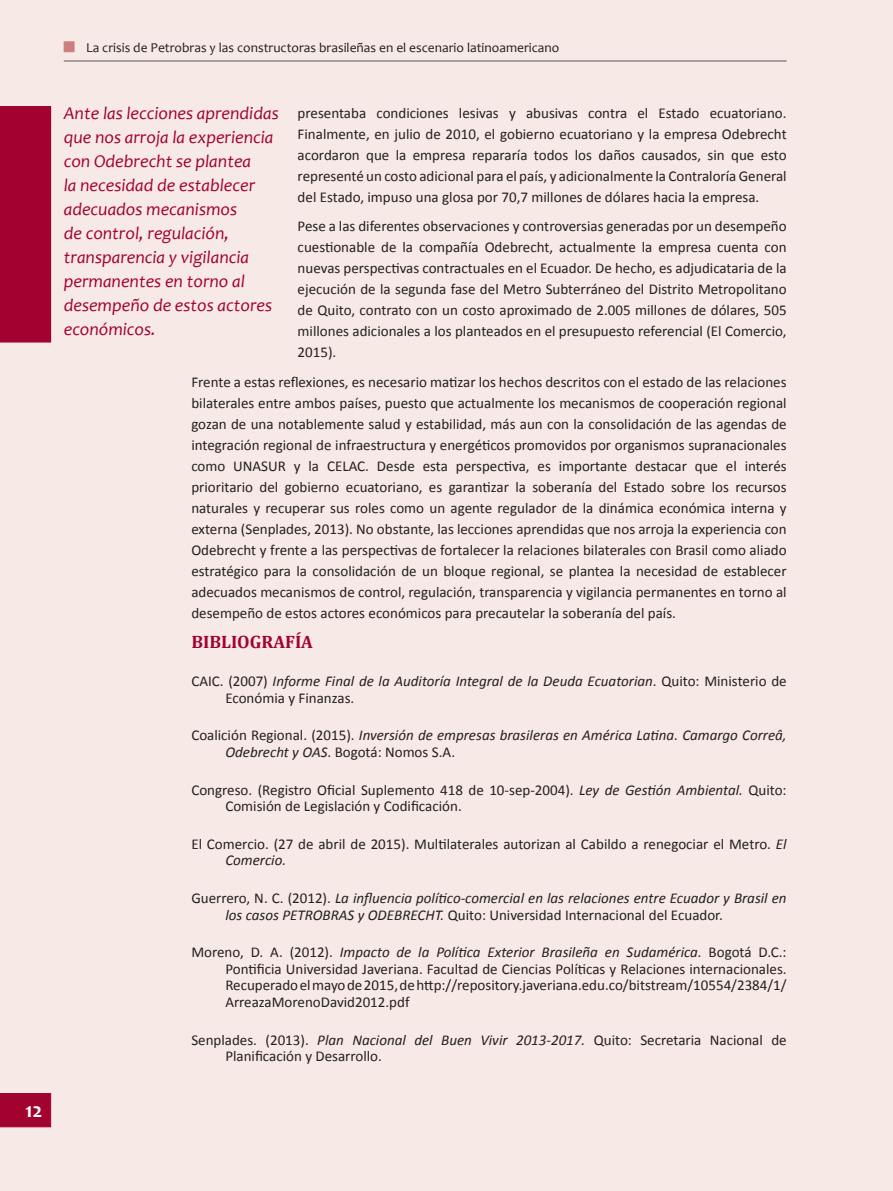
<style>
.page{position:relative;width:893px;height:1191px;background:#f7e9e6}
.page>*{position:absolute;margin:0;border:0;box-sizing:border-box;transform-origin:0 0}
.t1{font:700 21px "Candara";color:#fff}
.Epígrafes{font:italic 18px/24px "Candara";color:#a2022e}
.Subtítulo_1{font:700 18px "Cambria";color:#a2022e}
.Texto{font:15px/21px "Calibri";color:#231f20;text-align:justify}
.Bibliografía{font:15px/16.5px "Calibri";color:#231f20}
.Bibliografía-2{font:italic 15px/16.5px "Calibri";color:#231f20}
.t2{font:13.5px "Candara";color:#231f20}
.s1{font-style:normal}
.s2{font-style:italic}
</style>
<div class="page">
<div style="left:0;top:1093px;width:51px;height:34px;background:#a2022e"></div>
<hr style="left:64px;top:61px;width:723px;height:1px;background:#57585a">
<div style="left:64px;top:41px;width:10px;height:11px;background:#cd7e7c;border:1px solid #cd7e7c"></div>
<div style="left:0;top:106px;width:51px;height:236px;background:#a2022e"></div>
<h1 class="t1" style="left:25px;top:1096px;width:19px">12</h1>
<p class="t2" style="left:86px;top:39px;width:475px">La crisis de Petrobras y las constructoras brasileñas en el escenario latinoamericano</p>
<p class="Epígrafes" style="left:64px;top:101px;width:216px">Ante las lecciones aprendidas que nos arroja la experiencia con Odebrecht se plantea<br>la necesidad de establecer adecuados mecanismos<br>de control, regulación, transparencia y vigilancia permanentes en torno al desempeño de estos actores económicos.</p>
<p class="Texto" style="left:298px;top:102px;width:490px">presentaba condiciones lesivas y abusivas contra el Estado ecuatoriano.<br>Finalmente, en julio de 2010, el gobierno ecuatoriano y la empresa Odebrecht acordaron que la empresa repararía todos los daños causados, sin que esto representé un costo adicional para el país, y adicionalmente la Contraloría General del Estado, impuso una glosa por 70,7 millones de dólares hacia la empresa.</p>
<p class="Texto" style="left:298px;top:216px;width:490px">Pese a las diferentes observaciones y controversias generadas por un desempeño cuestionable de la compañía Odebrecht, actualmente la empresa cuenta con nuevas perspectivas contractuales en el Ecuador. De hecho, es adjudicataria de la ejecución de la segunda fase del Metro Subterráneo del Distrito Metropolitano de Quito, contrato con un costo aproximado de 2.005 millones de dólares, 505 millones adicionales a los planteados en el presupuesto referencial (El Comercio, 2015).</p>
<p class="Texto" style="left:191px;top:371px;width:597px">Frente a estas reflexiones, es necesario matizar los hechos descritos con el estado de las relaciones bilaterales entre ambos países, puesto que actualmente los mecanismos de cooperación regional gozan de una notablemente salud y estabilidad, más aun con la consolidación de las agendas de integración regional de infraestructura y energéticos promovidos por organismos supranacionales como UNASUR y la CELAC. Desde esta perspectiva, es importante destacar que el interés prioritario del gobierno ecuatoriano, es garantizar la soberanía del Estado sobre los recursos naturales y recuperar sus roles como un agente regulador de la dinámica económica interna y externa (Senplades, 2013). No obstante, las lecciones aprendidas que nos arroja la experiencia con Odebrecht y frente a las perspectivas de fortalecer la relaciones bilaterales con Brasil como aliado estratégico para la consolidación de un bloque regional, se plantea la necesidad de establecer adecuados mecanismos de control, regulación, transparencia y vigilancia permanentes en torno al desempeño de estos actores económicos para precautelar la soberanía del país.</p>
<p class="Subtítulo_1" style="left:191px;top:629px;width:123px">BIBLIOGRAFÍA</p>
<p class="Bibliografía-2" style="left:225px;top:672px;width:563px;text-indent:-34px"><span class="s1">CAIC. (2007)</span> Informe Final de la Auditoría Integral de la Deuda Ecuatorian<span class="s1">. Quito: Ministerio de<br>Económia y Finanzas.</span></p>
<p class="Bibliografía-2" style="left:225px;top:726px;width:563px;text-indent:-34px"><span class="s1">Coalición Regional. (2015).</span> Inversión de empresas brasileras en América Latina. Camargo Correâ,<br>Odebrecht y OAS<span class="s1">. Bogotá: Nomos S.A.</span></p>
<p class="Bibliografía" style="left:225px;top:781px;width:563px;text-indent:-34px">Congreso. (Registro Oficial Suplemento 418 de 10-sep-2004). <span class="s2">Ley de Gestión Ambiental.</span> Quito:<br>Comisión de Legislación y Codificación.</p>
<p class="Bibliografía" style="left:225px;top:835px;width:563px;text-indent:-34px">El Comercio. (27 de abril de 2015). Multilaterales autorizan al Cabildo a renegociar el Metro. <span class="s2">El<br>Comercio.</span></p>
<p class="Bibliografía-2" style="left:225px;top:889px;width:563px;text-indent:-34px"><span class="s1">Guerrero, N. C. (2012).</span> La influencia político-comercial en las relaciones entre Ecuador y Brasil en los casos PETROBRAS y ODEBRECHT. <span class="s1">Quito: Universidad Internacional del Ecuador.</span></p>
<p class="Bibliografía" style="left:225px;top:944px;width:563px;text-align:justify;text-indent:-34px">Moreno, D. A. (2012). <span class="s2">Impacto de la Política Exterior Brasileña en Sudamérica.</span> Bogotá D.C.:<br>Pontificia Universidad Javeriana. Facultad de Ciencias Políticas y Relaciones internacionales.<br>Recuperadoelmayode2015,dehttp://repository.javeriana.edu.co/bitstream/10554/2384/1/ ArreazaMorenoDavid2012.pdf</p>
<p class="Bibliografía" style="left:225px;top:1031px;width:563px;text-indent:-34px">Senplades. (2013). <span class="s2">Plan Nacional del Buen Vivir 2013-2017.</span> Quito: Secretaria Nacional de<br>Planificación y Desarrollo.</p>
</div>
